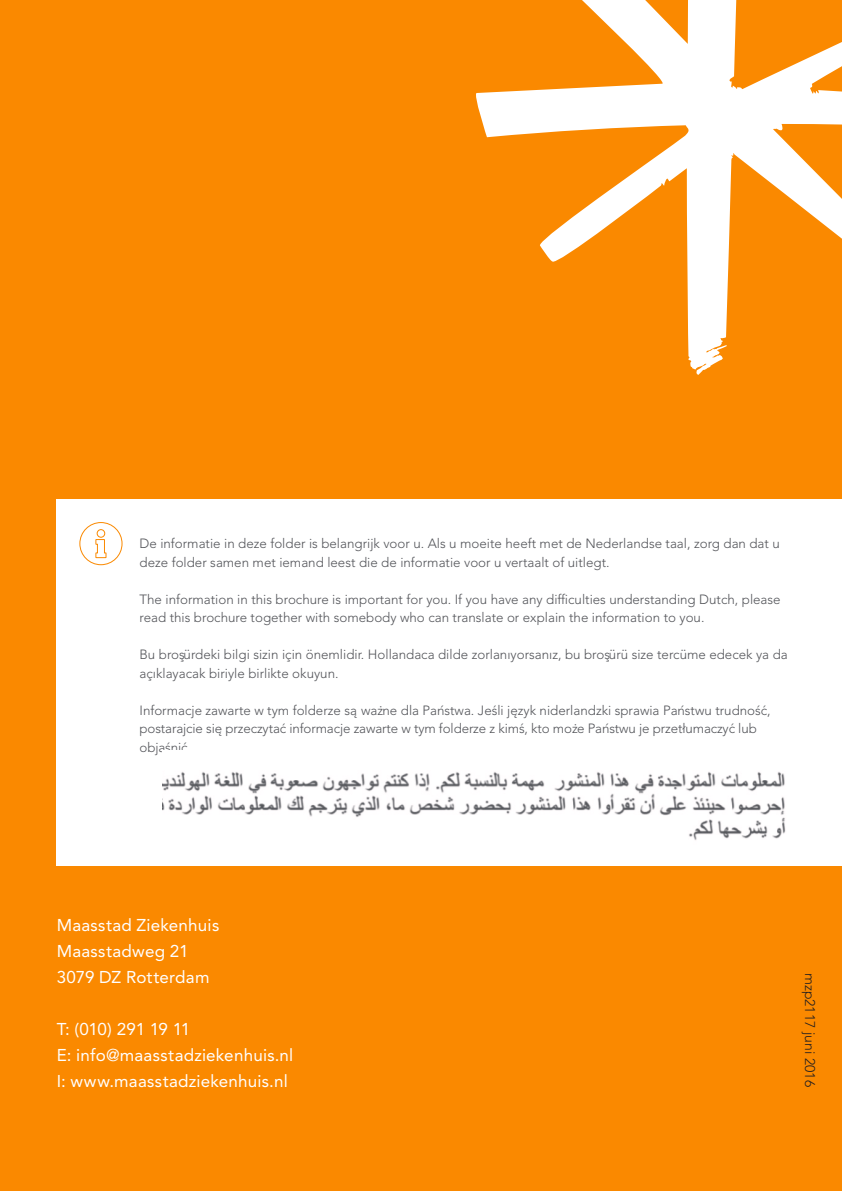
<style>
.page{position:relative;width:842px;height:1191px;background:#fa8900}
.page>*{position:absolute;margin:0;border:0;box-sizing:border-box;transform-origin:0 0}
.t1{font:17px/26px "Avenir LT Std";letter-spacing:.015em;color:#fff}
.Nummer{font:300 14px "Avenir LT Std";color:#231f20}
.t2{font:300 13.4px/18.4px "Avenir LT Std";color:#54555a}
</style>
<div class="page">
<svg style="left:476px;top:0;width:366px;height:375px"></svg>
<div style="left:57px;top:499px;width:785px;height:366px;background:#fff"></div>
<img style="left:162px;top:772px;width:624px;height:68px">
<div style="left:79px;top:522px;width:44px;height:43px;border:1px solid #fa8900;border-radius:50%"></div>
<div style="left:97px;top:529px;width:8px;height:8px;border:1px solid #fa8900;border-radius:50%"></div>
<svg style="left:95px;top:539px;width:12px;height:19px"></svg>
<p class="t2" style="left:140px;top:534px;width:642px">De informatie in deze folder is belangrijk voor u. Als u moeite heeft met de Nederlandse taal, zorg dan dat u deze folder samen met iemand leest die de informatie voor u vertaalt of uitlegt.</p>
<p class="t2" style="left:140px;top:590px;width:643px">The information in this brochure is important for you. If you have any difficulties understanding Dutch, please read this brochure together with somebody who can translate or explain the information to you.</p>
<p class="t2" style="left:140px;top:645px;width:650px">Bu bros¸ürdeki bilgi sizin için önemlidir. Hollandaca dilde zorlanıyorsanız, bu bros¸ürü size tercüme edecek ya da açıklayacak biriyle birlikte okuyun.</p>
<p class="t2" style="left:140px;top:701px;width:632px">Informacje zawarte w tym folderze sa˛ waz∙ne dla Pan´stwa. Jes´li je˛zyk niderlandzki sprawia Pan´stwu trudnos´c´, postarajcie sie˛ przeczytac´ informacje zawarte w tym folderze z kims´, kto moz∙e Pan´stwu je przetłumaczyc´ lub objas´nic´.</p>
<p class="t1" style="left:57px;top:912px;width:164px">Maasstad Ziekenhuis<br>Maasstadweg 21<br>3079 DZ Rotterdam</p>
<p class="t1" style="left:57px;top:1016px;width:238px">T: (010) 291 19 11<br>E: info@maasstadziekenhuis.nl<br>I: www.maasstadziekenhuis.nl</p>
<p class="Nummer" style="left:818px;top:972px;width:116px;rotate:90deg">mzp2117 juni 2016</p>
</div>
